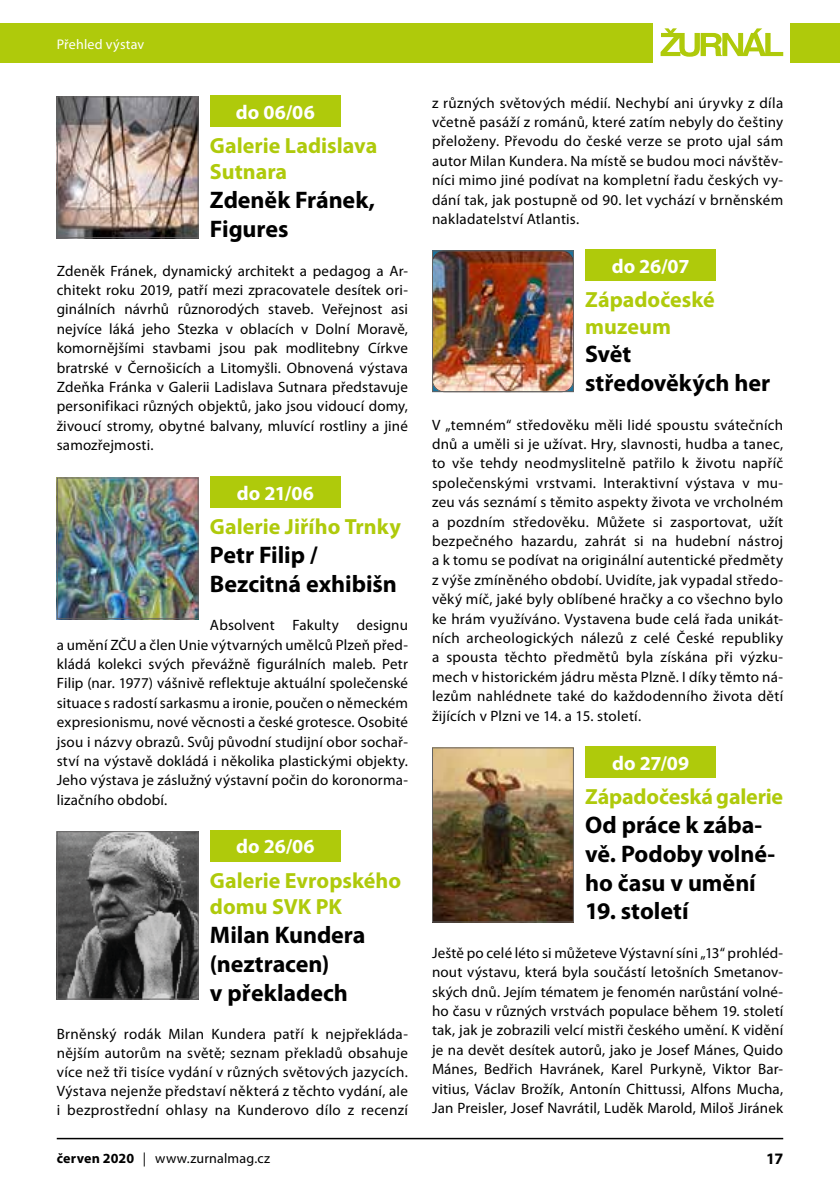
<style>
.page{position:relative;width:840px;height:1191px;background:#fff}
.page>*{position:absolute;margin:0;border:0;box-sizing:border-box;transform-origin:0 0}
.t1{font:700 24px/28.8px "Myriad Pro";letter-spacing:-.005em;color:#000}
.t2{font:700 22px/26.4px "Myriad Pro";color:#afca0b}
.t3{font:700 20px "Myriad Pro";letter-spacing:.005em;color:#fff}
.t4{font:700 16px "Myriad Pro";color:#000}
.t5{font:15px/19.4px "Myriad Pro";letter-spacing:.015em;color:#000;text-align:justify}
.t6{font:14px "Myriad Pro";letter-spacing:.01em;color:#000}
.t7{font:14px "Myriad Pro";letter-spacing:.015em;color:#fff}
.s1{font-weight:700}
</style>
<div class="page">
<hr style="left:57px;top:1137px;width:725px;height:2px;background:#000">
<div style="left:0;top:23px;width:652px;height:39px;background:#afca0b"></div>
<div style="left:789px;top:23px;width:50px;height:39px;background:#afca0b"></div>
<svg style="left:660px;top:28px;width:122px;height:29px"></svg>
<div style="left:210px;top:95px;width:130px;height:32px;background:#afca0b"></div>
<div style="left:210px;top:476px;width:130px;height:32px;background:#afca0b"></div>
<div style="left:210px;top:830px;width:130px;height:31px;background:#afca0b"></div>
<div style="left:585px;top:249px;width:130px;height:32px;background:#afca0b"></div>
<div style="left:585px;top:746px;width:130px;height:31px;background:#afca0b"></div>
<img style="left:59px;top:98px;width:137px;height:138px">
<div style="left:57px;top:96px;width:141px;height:142px;border:1px solid #646363"></div>
<img style="left:59px;top:479px;width:137px;height:138px">
<div style="left:57px;top:477px;width:141px;height:142px;border:1px solid #646363"></div>
<img style="left:59px;top:833px;width:137px;height:164px">
<div style="left:57px;top:831px;width:141px;height:168px;border:1px solid #646363"></div>
<img style="left:434px;top:252px;width:137px;height:138px">
<div style="left:432px;top:250px;width:141px;height:142px;border:1px solid #646363"></div>
<img style="left:434px;top:749px;width:137px;height:171px">
<div style="left:432px;top:747px;width:141px;height:175px;border:1px solid #646363"></div>
<p class="t7" style="left:57px;top:35px;width:89px">Přehled výstav</p>
<h3 class="t3" style="left:236px;top:99px;width:80px">do 06/06</h3>
<h2 class="t2" style="left:210px;top:132px;width:169px">Galerie Ladislava<br>Sutnara</h2>
<h1 class="t1" style="left:210px;top:185px;width:167px">Zdeněk Fránek,<br>Figures</h1>
<p class="t5" style="left:57px;top:260px;width:352px">Zdeněk Fránek, dynamický architekt a pedagog a Ar&shy;chitekt roku 2019, patří mezi zpracovatele desítek ori&shy;ginálních návrhů různorodých staveb. Veřejnost asi nejvíce láká jeho Stezka v oblacích v Dolní Moravě, komornějšími stavbami jsou pak modlitebny Církve bratrské v Černošicích a Litomyšli. Obnovená výstava Zdeňka Fránka v Galerii Ladislava Sutnara představuje personifikaci různých objektů, jako jsou vidoucí domy, živoucí stromy, obytné balvany, mluvící rostliny a jiné samozřejmosti.</p>
<h3 class="t3" style="left:237px;top:480px;width:78px">do 21/06</h3>
<h2 class="t2" style="left:210px;top:513px;width:192px">Galerie Jiřího Trnky</h2>
<h1 class="t1" style="left:210px;top:540px;width:188px">Petr Filip /<br>Bezcitná exhibišn</h1>
<p class="t5" style="left:57px;top:615px;width:352px;text-indent:153px">Absolvent Fakulty designu a umění ZČU a člen Unie výtvarných umělců Plzeň před&shy;kládá kolekci svých převážně figurálních maleb. Petr Filip (nar. 1977) vášnivě reflektuje aktuální společenské situace s radostí sarkasmu a ironie, poučen o německém expresionismu, nové věcnosti a české grotesce. Osobité jsou i názvy obrazů. Svůj původní studijní obor sochař&shy;ství na výstavě dokládá i několika plastickými objekty.<br>Jeho výstava je záslužný výstavní počin do koronorma&shy;lizačního období.</p>
<h3 class="t3" style="left:236px;top:833px;width:80px">do 26/06</h3>
<h2 class="t2" style="left:210px;top:866px;width:192px">Galerie Evropského domu SVK PK</h2>
<h1 class="t1" style="left:210px;top:920px;width:157px">Milan Kundera (neztracen)<br>v překladech</h1>
<p class="t5" style="left:57px;top:1024px;width:352px">Brněnský rodák Milan Kundera patří k nejpřekláda&shy;nějším autorům na světě; seznam překladů obsahuje více než tři tisíce vydání v různých světových jazycích.<br>Výstava nejenže představí některá z těchto vydání, ale i bezprostřední ohlasy na Kunderovo dílo z recenzí</p>
<p class="t5" style="left:432px;top:93px;width:352px">z různých světových médií. Nechybí ani úryvky z díla včetně pasáží z románů, které zatím nebyly do češtiny přeloženy. Převodu do české verze se proto ujal sám autor Milan Kundera. Na místě se budou moci návštěv&shy;níci mimo jiné podívat na kompletní řadu českých vy&shy;dání tak, jak postupně od 90. let vychází v brněnském nakladatelství Atlantis.</p>
<h3 class="t3" style="left:611px;top:253px;width:79px">do 26/07</h3>
<h2 class="t2" style="left:585px;top:286px;width:131px">Západočeské muzeum</h2>
<h1 class="t1" style="left:585px;top:339px;width:186px">Svět středověkých her</h1>
<p class="t5" style="left:432px;top:414px;width:352px">V „temném“ středověku měli lidé spoustu svátečních dnů a uměli si je užívat. Hry, slavnosti, hudba a tanec, to vše tehdy neodmyslitelně patřilo k životu napříč společenskými vrstvami. Interaktivní výstava v mu&shy;zeu vás seznámí s těmito aspekty života ve vrcholném a pozdním středověku. Můžete si zasportovat, užít bezpečného hazardu, zahrát si na hudební nástroj a k tomu se podívat na originální autentické předměty z výše zmíněného období. Uvidíte, jak vypadal středo&shy;věký míč, jaké byly oblíbené hračky a co všechno bylo ke hrám využíváno. Vystavena bude celá řada unikát&shy;ních archeologických nálezů z celé České republiky a spousta těchto předmětů byla získána při výzku&shy;mech v historickém jádru města Plzně. I díky těmto ná&shy;lezům nahlédnete také do každodenního života dětí žijících v Plzni ve 14. a 15. století.</p>
<h3 class="t3" style="left:611px;top:750px;width:79px">do 27/09</h3>
<h2 class="t2" style="left:585px;top:782px;width:199px">Západočeská galerie</h2>
<h1 class="t1" style="left:585px;top:809px;width:191px">Od práce k zába&shy;vě. Podoby volné&shy;ho času v umění</h1>
<h1 class="t1" style="left:585px;top:896px;width:105px">19. století</h1>
<p class="t5" style="left:432px;top:942px;width:352px">Ještě po celé léto si můžeteve Výstavní síni „13“ prohléd&shy;nout výstavu, která byla součástí letošních Smetanov&shy;ských dnů. Jejím tématem je fenomén narůstání volné&shy;ho času v různých vrstvách populace během 19. století tak, jak je zobrazili velcí mistři českého umění. K vidění je na devět desítek autorů, jako je Josef Mánes, Quido Mánes, Bedřich Havránek, Karel Purkyně, Viktor Bar&shy;vitius, Václav Brožík, Antonín Chittussi, Alfons Mucha, Jan Preisler, Josef Navrátil, Luděk Marold, Miloš Jiránek</p>
<p class="t6" style="left:57px;top:1149px;width:215px"><span class="s1">červen 2020</span> | www.zurnalmag.cz</p>
<p class="t4" style="left:765px;top:1148px;width:18px">17</p>
</div>
